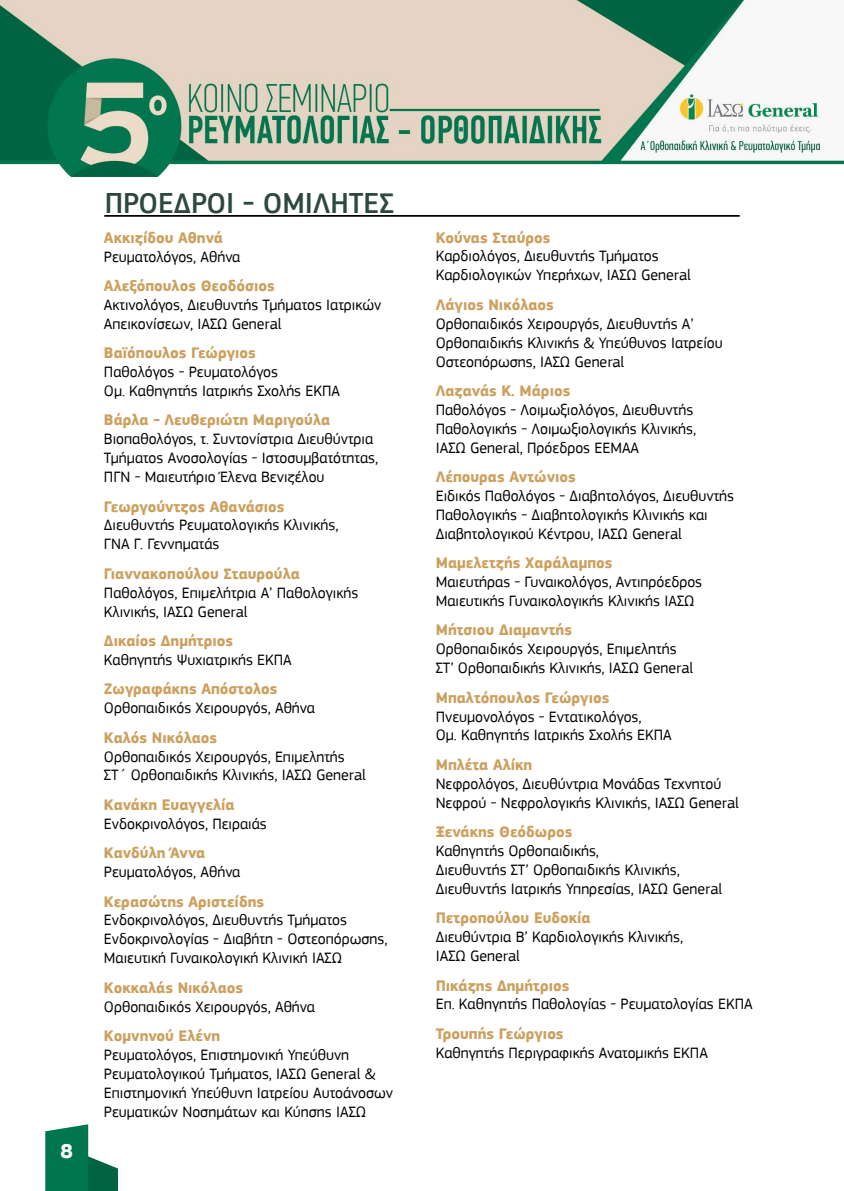
<style>
.page{position:relative;width:844px;height:1191px;background:#fff}
.page>*{position:absolute;margin:0;border:0;box-sizing:border-box;transform-origin:0 0}
.t1{font:500 29.75px "PF Square Sans Pro";color:#2e4841}
.t2{font:700 21px "PF Square Sans Pro";color:#fff}
.t3{font:15.75px/18.9px "PF Square Sans Pro";color:#000}
.t4{font:700 15.75px "PF Square Sans Pro";color:#cca05e}
</style>
<div class="page">
<img style="left:0;top:0;width:843px;height:177px">
<svg style="left:45px;top:1124px;width:73px;height:67px"></svg>
<hr style="left:104px;top:215px;width:635px;height:2px;background:#000">
<h2 class="t2" style="left:60px;top:1138px;width:14px">8</h2>
<h1 class="t1" style="left:105px;top:186px;width:290px">ΠΡΟΕΔΡΟΙ - ΟΜΙΛΗΤΕΣ</h1>
<p class="t4" style="left:104px;top:228px;width:120px">Ακκιζίδου Αθηνά</p>
<p class="t3" style="left:104px;top:247px;width:138px">Ρευματολόγος, Αθήνα</p>
<p class="t4" style="left:104px;top:276px;width:172px">Αλεξόπουλος Θεοδόσιος</p>
<p class="t3" style="left:104px;top:295px;width:279px">Ακτινολόγος, Διευθυντής Τμήματος Ιατρικών<br>Απεικονίσεων, ΙΑΣΩ General</p>
<p class="t4" style="left:104px;top:343px;width:153px">Βαϊόπουλος Γεώργιος</p>
<p class="t3" style="left:104px;top:362px;width:237px">Παθολόγος - Ρευματολόγος<br>Ομ. Καθηγητής Ιατρικής Σχολής ΕΚΠΑ</p>
<p class="t4" style="left:104px;top:411px;width:228px">Βάρλα - Λευθεριώτη Μαριγούλα</p>
<p class="t3" style="left:104px;top:430px;width:275px">Βιοπαθολόγος, τ. Συντονίστρια Διευθύντρια<br>Τμήματος Ανοσολογίας - Ιστοσυμβατότητας,<br>ΠΓΝ - Μαιευτήριο Έλενα Βενιζέλου</p>
<p class="t4" style="left:104px;top:497px;width:182px">Γεωργούντζος Αθανάσιος</p>
<p class="t3" style="left:104px;top:516px;width:236px">Διευθυντής Ρευματολογικής Κλινικής,<br>ΓΝΑ Γ. Γεννηματάς</p>
<p class="t4" style="left:104px;top:564px;width:197px">Γιαννακοπούλου Σταυρούλα</p>
<p class="t3" style="left:104px;top:583px;width:256px">Παθολόγος, Επιμελήτρια Α’ Παθολογικής<br>Κλινικής, ΙΑΣΩ General</p>
<p class="t4" style="left:104px;top:631px;width:131px">Δικαίος Δημήτριος</p>
<p class="t3" style="left:104px;top:650px;width:189px">Καθηγητής Ψυχιατρικής ΕΚΠΑ</p>
<p class="t4" style="left:104px;top:679px;width:175px">Ζωγραφάκης Απόστολος</p>
<p class="t3" style="left:104px;top:698px;width:212px">Ορθοπαιδικός Χειρουργός, Αθήνα</p>
<p class="t4" style="left:104px;top:728px;width:115px">Καλός Νικόλαος</p>
<p class="t3" style="left:104px;top:747px;width:263px">Oρθοπαιδικός Χειρουργός, Επιμελητής<br>ΣΤ΄ Ορθοπαιδικής Κλινικής, ΙΑΣΩ General</p>
<p class="t4" style="left:104px;top:795px;width:132px">Κανάκη Ευαγγελία</p>
<p class="t3" style="left:104px;top:814px;width:164px">Ενδοκρινολόγος, Πειραιάς</p>
<p class="t4" style="left:104px;top:843px;width:103px">Κανδύλη Άννα</p>
<p class="t3" style="left:104px;top:862px;width:138px">Ρευματολόγος, Αθήνα</p>
<p class="t4" style="left:104px;top:892px;width:162px">Κερασώτης Αριστείδης</p>
<p class="t3" style="left:104px;top:911px;width:285px">Ενδοκρινολόγος, Διευθυντής Τμήματος<br>Ενδοκρινολογίας - Διαβήτη - Οστεοπόρωσης,<br>Μαιευτική Γυναικολογική Κλινική ΙΑΣΩ</p>
<p class="t4" style="left:104px;top:978px;width:141px">Κοκκαλάς Νικόλαος</p>
<p class="t3" style="left:104px;top:997px;width:212px">Ορθοπαιδικός Χειρουργός, Αθήνα</p>
<p class="t4" style="left:104px;top:1026px;width:118px">Κομνηνού Ελένη</p>
<p class="t3" style="left:104px;top:1045px;width:291px">Ρευματολόγος, Επιστημονική Υπεύθυνη Ρευματολογικού Τμήματος, ΙΑΣΩ General &amp; Επιστημονική Υπεύθυνη Ιατρείου Αυτοάνοσων Ρευματικών Νοσημάτων και Κύησης ΙΑΣΩ</p>
<p class="t4" style="left:435px;top:228px;width:116px">Κούνας Σταύρος</p>
<p class="t3" style="left:435px;top:247px;width:256px">Καρδιολόγος, Διευθυντής Τμήματος<br>Καρδιολογικών Υπερήχων, ΙΑΣΩ General</p>
<p class="t4" style="left:435px;top:295px;width:120px">Λάγιος Νικόλαος</p>
<p class="t3" style="left:435px;top:314px;width:288px">Ορθοπαιδικός Χειρουργός, Διευθυντής Α’<br>Ορθοπαιδικής Κλινικής &amp; Υπεύθυνος Ιατρείου<br>Οστεοπόρωσης, ΙΑΣΩ General</p>
<p class="t4" style="left:435px;top:381px;width:136px">Λαζανάς Κ. Μάριος</p>
<p class="t3" style="left:435px;top:400px;width:262px">Παθολόγος - Λοιμωξιολόγος, Διευθυντής<br>Παθολογικής - Λοιμωξιολογικής Κλινικής,<br>ΙΑΣΩ General, Πρόεδρος ΕΕΜΑΑ</p>
<p class="t4" style="left:435px;top:467px;width:142px">Λέπουρας Αντώνιος</p>
<p class="t3" style="left:435px;top:486px;width:300px">Ειδικός Παθολόγος - Διαβητολόγος, Διευθυντής<br>Παθολογικής - Διαβητολογικής Κλινικής και<br>Διαβητολογικού Κέντρου, ΙΑΣΩ General</p>
<p class="t4" style="left:435px;top:553px;width:178px">Μαμελετζής Χαράλαμπος</p>
<p class="t3" style="left:435px;top:572px;width:268px">Μαιευτήρας - Γυναικολόγος, Αντιπρόεδρος<br>Μαιευτικής Γυναικολογικής Κλινικής ΙΑΣΩ</p>
<p class="t4" style="left:435px;top:621px;width:138px">Μήτσιου Διαμαντής</p>
<p class="t3" style="left:435px;top:640px;width:259px">Ορθοπαιδικός Χειρουργός, Επιμελητής<br>ΣΤ’ Ορθοπαιδικής Κλινικής, ΙΑΣΩ General</p>
<p class="t4" style="left:435px;top:688px;width:175px">Μπαλτόπουλος Γεώργιος</p>
<p class="t3" style="left:435px;top:707px;width:237px">Πνευμονολόγος - Εντατικολόγος,<br>Ομ. Καθηγητής Ιατρικής Σχολής ΕΚΠΑ</p>
<p class="t4" style="left:435px;top:755px;width:98px">Μπλέτα Αλίκη</p>
<p class="t3" style="left:435px;top:774px;width:304px">Νεφρολόγος, Διευθύντρια Μονάδας Τεχνητού<br>Νεφρού - Νεφρολογικής Κλινικής, ΙΑΣΩ General</p>
<p class="t4" style="left:435px;top:822px;width:138px">Ξενάκης Θεόδωρος</p>
<p class="t3" style="left:435px;top:841px;width:288px">Καθηγητής Ορθοπαιδικής,<br>Διευθυντής ΣΤ’ Ορθοπαιδικής Κλινικής,<br>Διευθυντής Ιατρικής Υπηρεσίας, ΙΑΣΩ General</p>
<p class="t4" style="left:435px;top:908px;width:156px">Πετροπούλου Ευδοκία</p>
<p class="t3" style="left:435px;top:927px;width:249px">Διευθύντρια Β’ Καρδιολογικής Κλινικής,<br>ΙΑΣΩ General</p>
<p class="t4" style="left:435px;top:975px;width:135px">Πικάζης Δημήτριος</p>
<p class="t3" style="left:435px;top:994px;width:318px">Επ. Καθηγητής Παθολογίας - Ρευματολογίας ΕΚΠΑ</p>
<p class="t4" style="left:435px;top:1024px;width:129px">Τρουπής Γεώργιος</p>
<p class="t3" style="left:435px;top:1043px;width:274px">Καθηγητής Περιγραφικής Ανατομικής ΕΚΠΑ</p>
</div>
